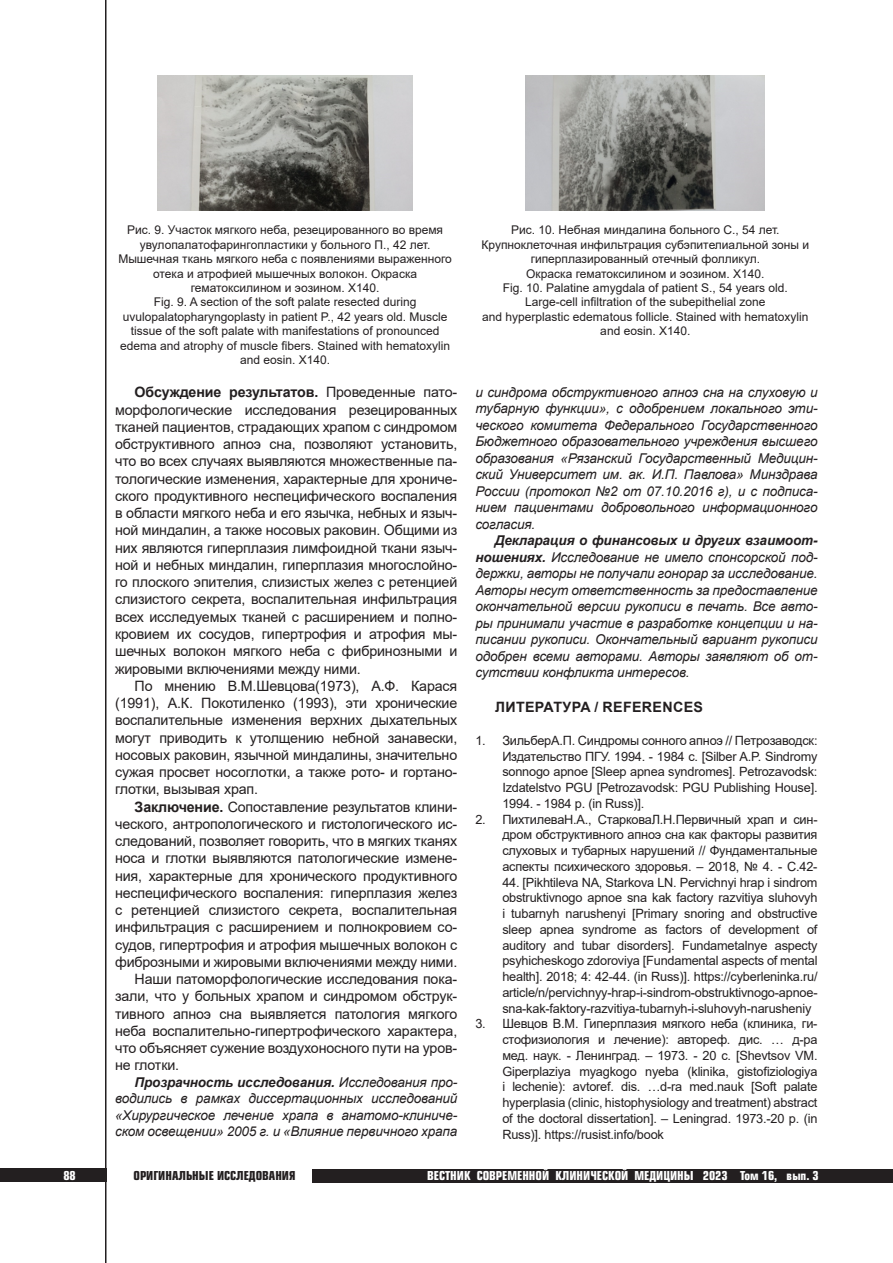
<style>
.page{position:relative;width:893px;height:1263px;background:#fff}
.page>*{position:absolute;margin:0;border:0;box-sizing:border-box;transform-origin:0 0}
.t1{font:14.25px/17.2px "Arial";letter-spacing:-.01em;color:#231f20;text-align:justify}
.t2{font:700 14.25px "Arial";letter-spacing:.025em;color:#231f20}
.t3{font:italic 13.5px/16.5px "Arial";letter-spacing:-.01em;color:#231f20;text-align:justify}
.t4{font:12.75px/15.8px "Arial";letter-spacing:-.015em;color:#231f20;text-align:justify}
.t5{font:12px/14.4px "Arial";color:#231f20;text-align:center}
.t6{font:700 12px "Europe Cond";color:#fff}
.t7{font:700 12px "Europe Cond";color:#231f20}
.s1{font-weight:700}
</style>
<div class="page">
<div style="left:313px;top:1169px;width:580px;height:13px;background:#231f20"></div>
<div style="left:0;top:1168px;width:106px;height:14px;background:#231f20"></div>
<hr style="left:105px;top:0;width:1px;height:1263px;background:#231f20">
<img style="left:158px;top:75px;width:255px;height:135px">
<img style="left:526px;top:75px;width:239px;height:135px">
<p class="t5" style="left:118px;top:223px;width:335px">Рис. 9. Участок мягкого неба, резецированного во время увулопалатофарингопластики у больного П., 42 лет.<br>Мышечная ткань мягкого неба с появлениями выраженного отека и атрофией мышечных волокон. Окраска гематоксилином и эозином. Х140.<br>Fig. 9. A section of the soft palate resected during uvulopalatopharyngoplasty in patient P., 42 years old. Muscle tissue of the soft palate with manifestations of pronounced edema and atrophy of muscle fibers. Stained with hematoxylin and eosin. X140.</p>
<p class="t5" style="left:481px;top:223px;width:329px">Рис. 10. Небная миндалина больного С., 54 лет.<br>Крупноклеточная инфильтрация субэпителиальной зоны и гиперплазированный отечный фолликул.<br>Окраска гематоксилином и эозином. Х140.<br>Fig. 10. Palatine amygdala of patient S., 54 years old.<br>Large-cell infiltration of the subepithelial zone<br>and hyperplastic edematous follicle. Stained with hematoxylin and eosin. X140.</p>
<p class="t1" style="left:115px;top:384px;width:344px;text-indent:19px"><span class="s1">Обсуждение результатов.</span> Проведенные пато&shy;морфологические исследования резецированных тканей пациентов, страдающих храпом с синдромом обструктивного апноэ сна, позволяют установить, что во всех случаях выявляются множественные па&shy;тологические изменения, характерные для хрониче&shy;ского продуктивного неспецифического воспаления в области мягкого неба и его язычка, небных и языч&shy;ной миндалин, а также носовых раковин. Общими из них являются гиперплазия лимфоидной ткани языч&shy;ной и небных миндалин, гиперплазия многослойно&shy;го плоского эпителия, слизистых желез с ретенцией слизистого секрета, воспалительная инфильтрация всех исследуемых тканей с расширением и полно&shy;кровием их сосудов, гипертрофия и атрофия мы&shy;шечных волокон мягкого неба с фибринозными и жировыми включениями между ними.</p>
<p class="t1" style="left:115px;top:677px;width:344px;text-indent:19px">По мнению В.М.Шевцова(1973), А.Ф. Карася (1991), А.К. Покотиленко (1993), эти хронические воспалительные изменения верхних дыхательных могут приводить к утолщению небной занавески, носовых раковин, язычной миндалины, значительно сужая просвет носоглотки, а также рото- и гортано&shy;глотки, вызывая храп.</p>
<p class="t1" style="left:135px;top:798px;width:324px"><span class="s1">Заключение.</span> Сопоставление результатов клини-</p>
<p class="t1" style="left:115px;top:815px;width:344px">ческого, антропологического и гистологического ис-</p>
<p class="t1" style="left:115px;top:832px;width:344px">следований, позволяет говорить, что в мягких тканях</p>
<p class="t1" style="left:115px;top:850px;width:344px">носа и глотки выявляются патологические измене-</p>
<p class="t1" style="left:115px;top:867px;width:344px">ния, характерные для хронического продуктивного</p>
<p class="t1" style="left:115px;top:884px;width:344px">неспецифического воспаления: гиперплазия желез</p>
<p class="t1" style="left:115px;top:901px;width:344px">с ретенцией слизистого секрета, воспалительная</p>
<p class="t1" style="left:115px;top:919px;width:344px">инфильтрация с расширением и полнокровием со-</p>
<p class="t1" style="left:115px;top:936px;width:344px">судов, гипертрофия и атрофия мышечных волокон с</p>
<p class="t1" style="left:115px;top:953px;width:344px">фиброзными и жировыми включениями между ними.</p>
<p class="t1" style="left:135px;top:970px;width:324px">Наши патоморфологические исследования пока-</p>
<p class="t1" style="left:115px;top:988px;width:344px">зали, что у больных храпом и синдромом обструк-</p>
<p class="t1" style="left:115px;top:1005px;width:344px">тивного апноэ сна выявляется патология мягкого</p>
<p class="t1" style="left:115px;top:1022px;width:344px">неба воспалительно-гипертрофического характера,</p>
<p class="t1" style="left:115px;top:1039px;width:344px">что объясняет сужение воздухоносного пути на уров-</p>
<p class="t1" style="left:115px;top:1057px;width:66px">не глотки.</p>
<p class="t3" style="left:115px;top:1074px;width:344px;text-indent:19px"><span class="s1">Прозрачность исследования.</span> Исследования про&shy;водились в рамках диссертационных исследований «Хирургическое лечение храпа в анатомо-клиниче&shy;ском освещении» 2005 г. и «Влияние первичного храпа</p>
<p class="t3" style="left:475px;top:384px;width:344px">и синдрома обструктивного апноэ сна на слуховую и тубарную функции», с одобрением локального эти&shy;ческого комитета Федерального Государственного Бюджетного образовательного учреждения высшего образования «Рязанский Государственный Медицин&shy;ский Университет им. ак. И.П. Павлова» Минздрава России (протокол №2 от 07.10.2016 г), и с подписа&shy;нием пациентами добровольного информационного согласия.</p>
<p class="t3" style="left:475px;top:532px;width:344px;text-indent:19px"><span class="s1">Декларация о финансовых и других взаимоот&shy;ношениях.</span> Исследование не имело спонсорской под&shy;держки, авторы не получали гонорар за исследование.<br>Авторы несут ответственность за предоставление окончательной версии рукописи в печать. Все авто&shy;ры принимали участие в разработке концепции и на&shy;писании рукописи. Окончательный вариант рукописи одобрен всеми авторами. Авторы заявляют об от&shy;сутствии конфликта интересов.</p>
<p class="t2" style="left:495px;top:697px;width:210px">ЛИТЕРАТУРА / REFERENCES</p>
<p class="t4" style="left:502px;top:732px;width:317px;text-indent:-27px">1. ЗильберА.П. Синдромы сонного апноэ // Петрозаводск:<br>Издательство ПГУ. 1994. - 1984 с. [Silber A.P. Sindromy sonnogo apnoe [Sleep apnea syndromes]. Petrozavodsk:<br>Izdatelstvo PGU [Petrozavodsk: PGU Publishing House].<br>1994. - 1984 p. (in Russ)].</p>
<p class="t4" style="left:502px;top:811px;width:317px;text-indent:-27px">2. ПихтилеваН.А., СтарковаЛ.Н.Первичный храп и син&shy;дром обструктивного апноэ сна как факторы развития слуховых и тубарных нарушений // Фундаментальные аспекты психического здоровья. – 2018, № 4. - С.42-</p>
<p class="t4" style="left:502px;top:874px;width:317px">44. [Pikhtileva NA, Starkova LN. Pervichnyi hrap i sindrom obstruktivnogo apnoe sna kak factory razvitiya sluhovyh i tubarnyh narushenyi [Primary snoring and obstructive sleep apnea syndrome as factors of development of auditory and tubar disorders]. Fundametalnye aspecty psyhicheskogo zdoroviya [Fundamental aspects of mental health]. 2018; 4: 42-44. (in Russ)]. https://cyberleninka.ru/ article/n/pervichnyy-hrap-i-sindrom-obstruktivnogo-apnoe&shy;sna-kak-faktory-razvitiya-tubarnyh-i-sluhovyh-narusheniy</p>
<p class="t4" style="left:502px;top:1016px;width:317px;text-indent:-27px">3. Шевцов В.М. Гиперплазия мягкого неба (клиника, ги&shy;стофизиология и лечение): автореф. дис. … д-ра мед. наук. - Ленинград. – 1973. - 20 с. [Shevtsov VM.<br>Giperplaziya myagkogo nyeba (klinika, gistofiziologiya i lechenie): avtoref. dis. …d-ra med.nauk [Soft palate hyperplasia (clinic, histophysiology and treatment) abstract of the doctoral dissertation]. – Leningrad. 1973.-20 р. (in Russ)]. https://rusist.info/book</p>
<p class="t6" style="left:63px;top:1168px;width:14px">88</p>
<p class="t7" style="left:134px;top:1167px;width:163px">ОРИГИНАЛЬНЫЕ ИССЛЕДОВАНИЯ</p>
<p class="t6" style="left:427px;top:1168px;width:393px">ВЕСТНИК СОВРЕМЕННОЙ КЛИНИЧЕСКОЙ МЕДИЦИНЫ 2023 Том 16, вып. 3</p>
</div>
